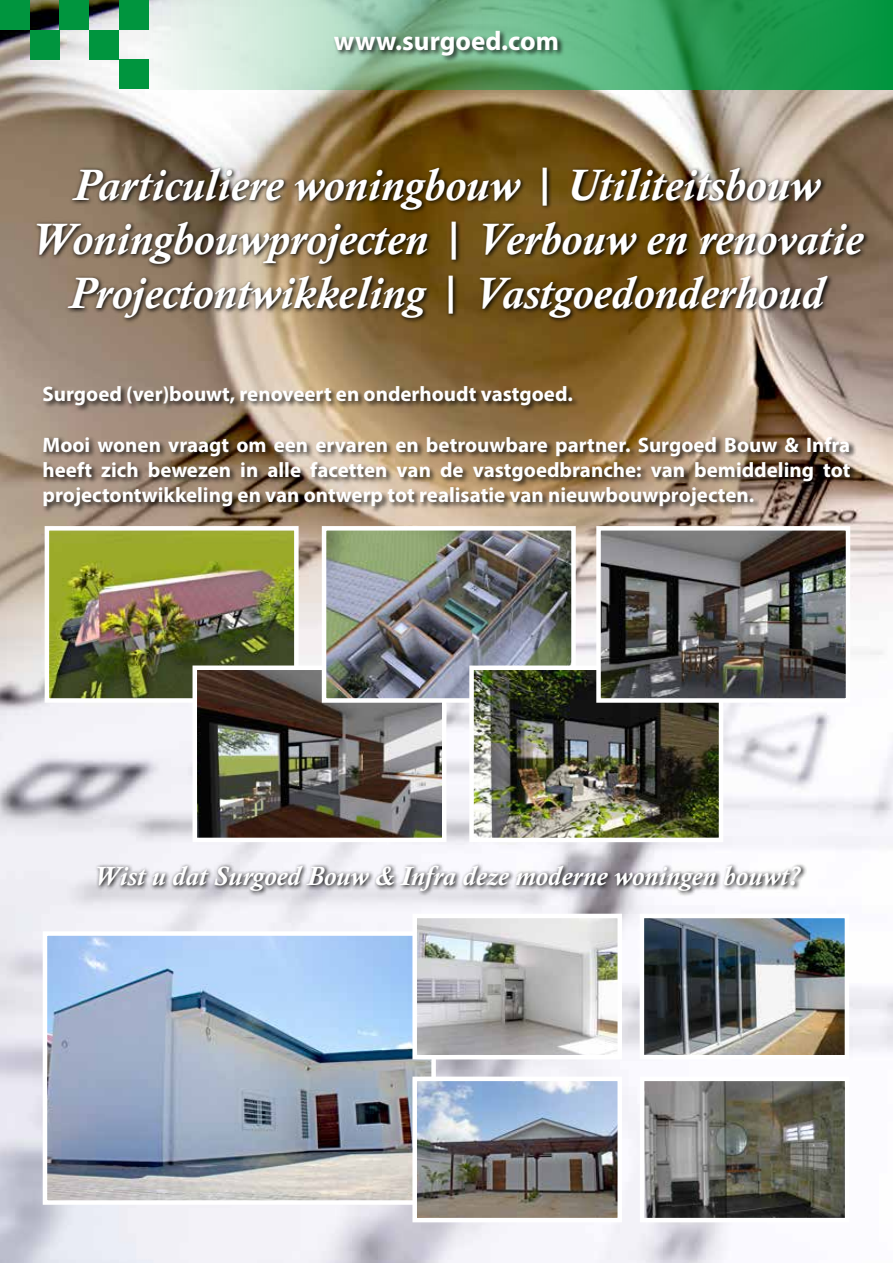
<style>
.page{position:relative;width:893px;height:1263px;background:#fff}
.page>*{position:absolute;margin:0;border:0;box-sizing:border-box;transform-origin:0 0}
.t1{font:italic 700 45px/54px "Calisto";color:#fff;text-align:center}
.t2{font:italic 700 27px "Calisto";color:#fff}
.t3{font:700 27px "Myriad Pro";color:#fff}
.t4{font:700 21px/25.2px "Myriad Pro";color:#fff;text-align:justify}
</style>
<div class="page">
<img style="left:0;top:89px;width:893px;height:1174px">
<svg style="left:0;top:0;width:893px;height:89px;background:#6cb587"></svg>
<svg style="left:95px;top:862px;width:712px;height:34px"></svg>
<svg style="left:34px;top:165px;width:836px;height:158px;background:#6d5837"></svg>
<div style="left:42px;top:385px;width:815px;height:129px;background:#000;opacity:.75"></div>
<img style="left:50px;top:531px;width:244px;height:167px">
<div style="left:45px;top:526px;width:254px;height:177px;border:4px solid #fff"></div>
<img style="left:198px;top:670px;width:243px;height:167px">
<div style="left:193px;top:665px;width:253px;height:177px;border:4px solid #fff"></div>
<img style="left:327px;top:531px;width:244px;height:167px">
<div style="left:322px;top:526px;width:254px;height:177px;border:4px solid #fff"></div>
<img style="left:48px;top:936px;width:383px;height:264px">
<div style="left:43px;top:931px;width:393px;height:274px;border:4px solid #fff"></div>
<img style="left:645px;top:919px;width:199px;height:135px">
<div style="left:640px;top:914px;width:209px;height:145px;border:4px solid #fff"></div>
<img style="left:417px;top:1081px;width:200px;height:136px">
<div style="left:412px;top:1076px;width:210px;height:146px;border:4px solid #fff"></div>
<img style="left:645px;top:1081px;width:199px;height:136px">
<div style="left:640px;top:1076px;width:209px;height:146px;border:4px solid #fff"></div>
<img style="left:417px;top:919px;width:200px;height:135px">
<div style="left:412px;top:914px;width:210px;height:145px;border:4px solid #fff"></div>
<img style="left:474px;top:670px;width:244px;height:167px">
<div style="left:469px;top:665px;width:254px;height:177px;border:4px solid #fff"></div>
<div style="left:333px;top:29px;width:231px;height:34px;background:#000;opacity:.75"></div>
<img style="left:601px;top:531px;width:244px;height:167px">
<div style="left:596px;top:526px;width:254px;height:177px;border:4px solid #fff"></div>
<p class="t3" style="left:334px;top:23px;width:226px">www.surgoed.com</p>
<h1 class="t1" style="left:30px;top:158px;width:834px">Particuliere woningbouw | Utiliteitsbouw<br>Woningbouwprojecten | Verbouw en renovatie<br>Projectontwikkeling | Vastgoedonderhoud</h1>
<p class="t4" style="left:43px;top:381px;width:532px">Surgoed (ver)bouwt, renoveert en onderhoudt vastgoed.</p>
<p class="t4" style="left:43px;top:431px;width:809px">Mooi wonen vraagt om een ervaren en betrouwbare partner. Surgoed Bouw &amp; Infra heeft zich bewezen in alle facetten van de vastgoedbranche: van bemiddeling tot projectontwikkeling en van ontwerp tot realisatie van nieuwbouwprojecten.</p>
<p class="t2" style="left:93px;top:860px;width:707px">Wist u dat Surgoed Bouw &amp; Infra deze moderne woningen bouwt?</p>
</div>
